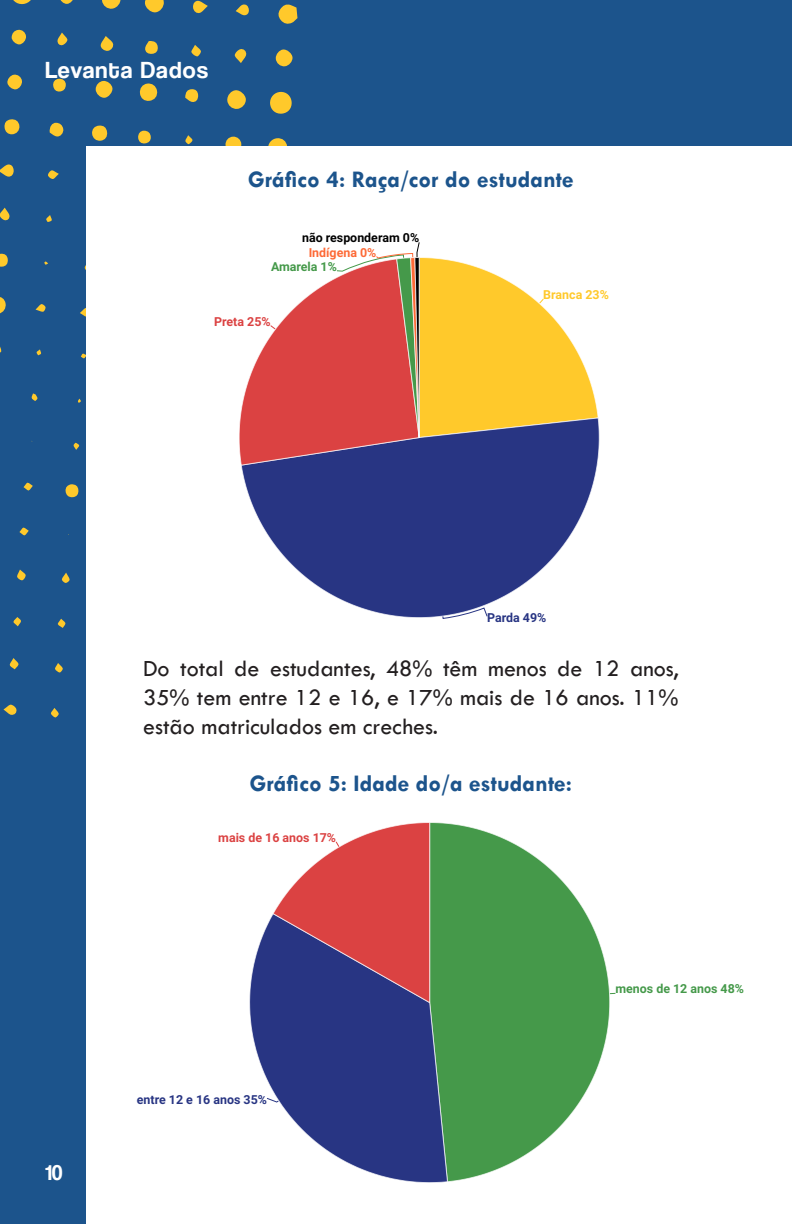
<style>
.page{position:relative;width:792px;height:1224px;background:#1c548c}
.page>*{position:absolute;margin:0;border:0;box-sizing:border-box;transform-origin:0 0}
.t1{font:24px/28.8px "Tw Cen";color:#231f20;text-align:justify}
.t2{font:700 24px "Tw Cen";color:#1c548c}
.t3{font:24px "Coolvetica Rg";letter-spacing:.05em;color:#fff}
.t4{font:22px "Coolvetica Rg";color:#fff}
.t5{font:700 12.4px "Roboto";color:#283583}
.t6{font:700 12.4px "Roboto";color:#45994a}
.t7{font:700 12.4px "Roboto";color:#db4242}
.t8{font:700 12.4px "Roboto";color:#000}
.t9{font:700 12.4px "Roboto";color:#fd6a37}
.t10{font:700 12.4px "Roboto";color:#ffc92b}
</style>
<div class="page">
<svg style="left:278px;top:4px;width:19px;height:20px"></svg>
<svg style="left:13px;top:0;width:18px;height:5px"></svg>
<svg style="left:270px;top:92px;width:22px;height:22px"></svg>
<svg style="left:268px;top:138px;width:19px;height:8px"></svg>
<svg style="left:145px;top:0;width:19px;height:13px"></svg>
<svg style="left:102px;top:0;width:19px;height:9px"></svg>
<div style="left:227px;top:90px;width:19px;height:19px;background:#ffc92b;border-radius:50%"></div>
<svg style="left:139px;top:83px;width:19px;height:18px"></svg>
<div style="left:96px;top:81px;width:17px;height:17px;background:#ffc92b;border-radius:8px"></div>
<svg style="left:0;top:297px;width:6px;height:17px"></svg>
<svg style="left:276px;top:49px;width:17px;height:18px"></svg>
<div style="left:225px;top:136px;width:16px;height:17px;background:#ffc92b;border-radius:50%"></div>
<svg style="left:4px;top:119px;width:16px;height:15px"></svg>
<svg style="left:92px;top:125px;width:16px;height:16px"></svg>
<svg style="left:7px;top:74px;width:15px;height:16px"></svg>
<svg style="left:60px;top:0;width:13px;height:4px"></svg>
<svg style="left:11px;top:29px;width:15px;height:16px"></svg>
<svg style="left:49px;top:123px;width:15px;height:14px"></svg>
<div style="left:65px;top:484px;width:14px;height:13px;background:#ffc92b;border-radius:6px"></div>
<svg style="left:0;top:253px;width:8px;height:14px"></svg>
<svg style="left:145px;top:41px;width:13px;height:13px"></svg>
<svg style="left:185px;top:89px;width:13px;height:13px"></svg>
<svg style="left:193px;top:1px;width:15px;height:13px"></svg>
<svg style="left:53px;top:78px;width:13px;height:14px"></svg>
<svg style="left:0;top:164px;width:14px;height:13px"></svg>
<div style="left:138px;top:131px;width:13px;height:13px;background:#ffc92b;border-radius:50%"></div>
<svg style="left:100px;top:36px;width:14px;height:15px"></svg>
<svg style="left:235px;top:49px;width:12px;height:14px"></svg>
<svg style="left:0;top:208px;width:10px;height:13px"></svg>
<svg style="left:3px;top:705px;width:14px;height:10px"></svg>
<svg style="left:236px;top:4px;width:13px;height:11px"></svg>
<svg style="left:57px;top:33px;width:10px;height:13px"></svg>
<div style="left:85px;top:261px;width:10px;height:12px;background:#fff;border-radius:5px"></div>
<svg style="left:191px;top:45px;width:10px;height:12px"></svg>
<svg style="left:80px;top:308px;width:7px;height:9px"></svg>
<svg style="left:48px;top:170px;width:11px;height:9px"></svg>
<svg style="left:17px;top:570px;width:9px;height:11px"></svg>
<svg style="left:9px;top:658px;width:9px;height:11px"></svg>
<svg style="left:19px;top:528px;width:10px;height:8px"></svg>
<svg style="left:24px;top:483px;width:9px;height:8px"></svg>
<svg style="left:51px;top:708px;width:8px;height:10px"></svg>
<svg style="left:55px;top:663px;width:8px;height:10px"></svg>
<svg style="left:62px;top:573px;width:8px;height:10px"></svg>
<svg style="left:36px;top:304px;width:10px;height:8px"></svg>
<svg style="left:13px;top:617px;width:8px;height:9px"></svg>
<svg style="left:57px;top:619px;width:9px;height:9px"></svg>
<svg style="left:185px;top:135px;width:8px;height:9px"></svg>
<svg style="left:31px;top:393px;width:6px;height:8px"></svg>
<svg style="left:74px;top:443px;width:5px;height:7px"></svg>
<svg style="left:46px;top:215px;width:6px;height:7px"></svg>
<svg style="left:36px;top:349px;width:5px;height:6px"></svg>
<svg style="left:81px;top:353px;width:6px;height:5px"></svg>
<svg style="left:44px;top:261px;width:4px;height:4px"></svg>
<div style="left:87px;top:146px;width:705px;height:1078px;background:#fff"></div>
<svg style="left:246px;top:430px;width:354px;height:188px"></svg>
<svg style="left:239px;top:242px;width:360px;height:245px"></svg>
<svg style="left:430px;top:822px;width:180px;height:360px"></svg>
<svg style="left:249px;top:913px;width:199px;height:270px"></svg>
<svg style="left:272px;top:822px;width:158px;height:182px;background:#b45d70"></svg>
<p class="t3" style="left:45px;top:56px;width:164px">Levanta Dados</p>
<p class="t2" style="left:248px;top:165px;width:327px">Gráfico 4: Raça/cor do estudante</p>
<p class="t8" style="left:302px;top:229px;width:119px">não responderam 0%</p>
<p class="t9" style="left:309px;top:243px;width:69px">Indígena 0%</p>
<p class="t6" style="left:271px;top:258px;width:67px">Amarela 1%</p>
<p class="t10" style="left:543px;top:286px;width:67px">Branca 23%</p>
<p class="t7" style="left:214px;top:313px;width:58px">Preta 25%</p>
<p class="t5" style="left:487px;top:609px;width:61px">Parda 49%</p>
<p class="t1" style="left:143px;top:654px;width:537px">Do total de estudantes, 48% têm menos de 12 anos, 35% tem entre 12 e 16, e 17% mais de 16 anos. 11% estão matriculados em creches.</p>
<p class="t2" style="left:250px;top:769px;width:324px">Gráfico 5: Idade do/a estudante:</p>
<p class="t7" style="left:218px;top:829px;width:119px">mais de 16 anos 17%</p>
<p class="t4" style="left:45px;top:1160px;width:19px">10</p>
<p class="t5" style="left:137px;top:1091px;width:132px">entre 12 e 16 anos 35%</p>
<p class="t6" style="left:615px;top:980px;width:130px">menos de 12 anos 48%</p>
</div>
